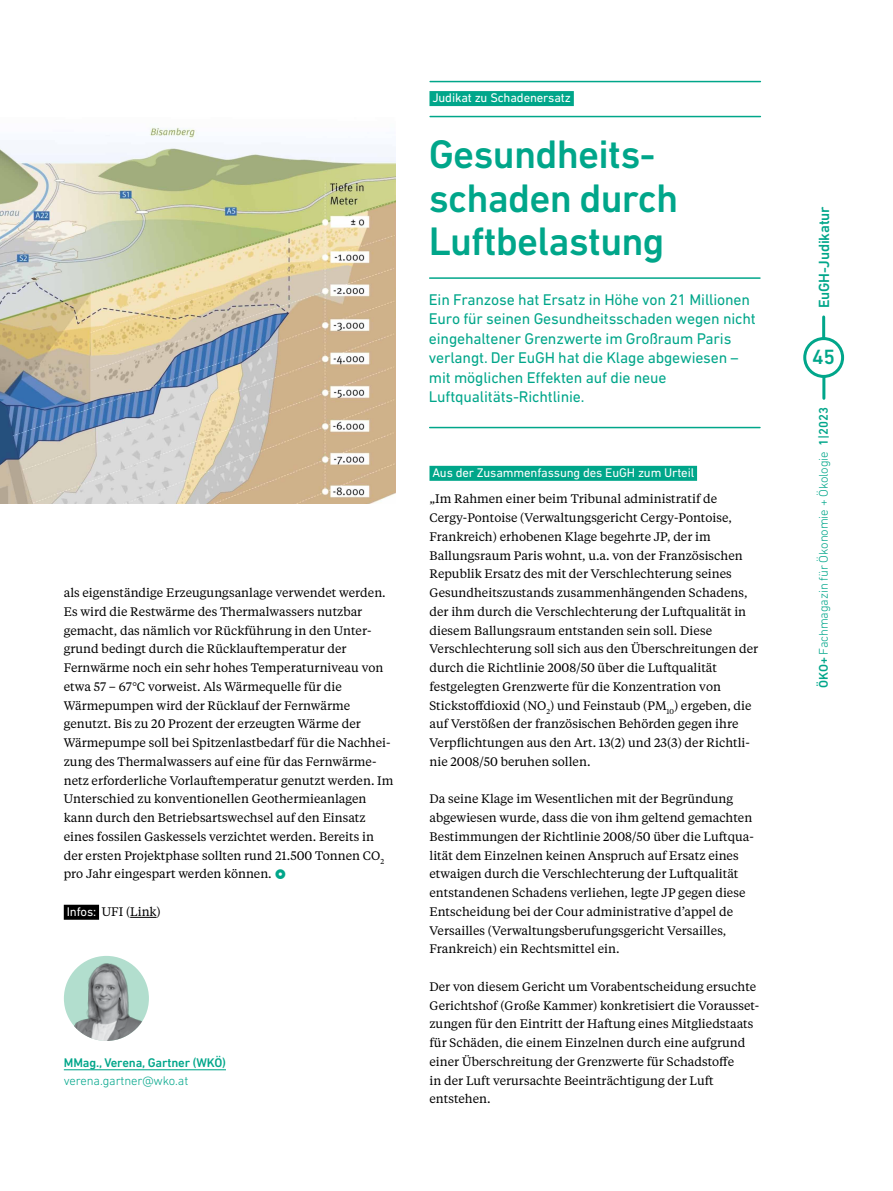
<style>
.page{position:relative;width:893px;height:1191px;background:#fff}
.page>*{position:absolute;margin:0;border:0;box-sizing:border-box;transform-origin:0 0}
.t1{font:500 40.5px/43.5px "DIN Next LT Pro";letter-spacing:-.02em;color:#00a68a}
.t2{font:500 21px "DIN Next LT Pro";color:#00a68a}
.t3{font:15.75px/19.5px "DIN Next LT Pro";letter-spacing:-.01em;color:#00a68a}
.t4{font:500 15px "DIN Next LT Pro";letter-spacing:-.01em;color:#00a68a}
.t5{font:300 12.75px "DIN Next LT Pro";letter-spacing:-.01em;color:#00a68a}
.t6{font:12.75px "DIN Next LT Pro";letter-spacing:-.01em;color:#fff}
.t7{font:500 12.75px "DIN Next LT Pro";letter-spacing:-.01em;color:#00a68a}
.t8{font:12.3px/18.8px "Tiempos Text";color:#000}
.s1{font-family:"DIN Next LT Pro";font-size:12.75px;color:#fff}
.s2{font-weight:500}
</style>
<div class="page">
<hr style="left:430px;top:116px;width:330px;height:1px;background:#00a68a">
<hr style="left:430px;top:277px;width:330px;height:2px;background:#00a68a">
<hr style="left:430px;top:427px;width:330px;height:1px;background:#00a68a">
<div style="left:429px;top:91px;width:145px;height:15px;background:#00a68a"></div>
<hr style="left:430px;top:81px;width:330px;height:1px;background:#00a68a">
<div style="left:429px;top:466px;width:268px;height:15px;background:#00a68a"></div>
<div style="left:64px;top:904px;width:35px;height:15px;background:#000"></div>
<svg style="left:130px;top:917px;width:27px;height:1px"></svg>
<hr style="left:64px;top:1069px;width:162px;height:1px;background:#00a68a">
<img style="left:64px;top:956px;width:85px;height:85px;border-radius:43px">
<div style="left:803px;top:337px;width:41px;height:41px;border:3px solid #00a68a;border-radius:50%"></div>
<hr style="left:822px;top:317px;width:3px;height:21px;background:#00a68a">
<hr style="left:822px;top:377px;width:3px;height:21px;background:#00a68a">
<img style="left:0;top:127px;width:395px;height:376px">
<p class="t8" style="left:64px;top:583px;width:331px">als eigenständige Erzeugungsanlage verwendet werden.<br>Es wird die Restwärme des Thermalwassers nutzbar gemacht, das nämlich vor Rückführung in den Unter&shy;grund bedingt durch die Rücklauftemperatur der Fernwärme noch ein sehr hohes Temperaturniveau von etwa 57 – 67°C vorweist. Als Wärmequelle für die Wärmepumpen wird der Rücklauf der Fernwärme genutzt. Bis zu 20 Prozent der erzeugten Wärme der Wärmepumpe soll bei Spitzenlastbedarf für die Nachhei&shy;zung des Thermalwassers auf eine für das Fernwärme&shy;netz erforderliche Vorlauftemperatur genutzt werden. Im Unterschied zu konventionellen Geothermieanlagen kann durch den Betriebsartswechsel auf den Einsatz eines fossilen Gaskessels verzichtet werden. Bereits in der ersten Projektphase sollten rund 21.500 Tonnen CO<sub>2 </sub>pro Jahr eingespart werden können.</p>
<p class="t8" style="left:67px;top:901px;width:96px"><span class="s1">Infos:</span> UFI (Link)</p>
<p class="t7" style="left:64px;top:1055px;width:164px">MMag., Verena, Gartner (WKÖ)</p>
<p class="t5" style="left:64px;top:1073px;width:126px">verena.gartner@wko.at</p>
<p class="t6" style="left:432px;top:91px;width:140px">Judikat zu Schadenersatz</p>
<h1 class="t1" style="left:429px;top:132px;width:251px">Gesundheits&shy;schaden durch<br>Luftbelastung</h1>
<p class="t3" style="left:429px;top:289px;width:328px">Ein Franzose hat Ersatz in Höhe von 21 Millionen Euro für seinen Gesundheitsschaden wegen nicht eingehaltener Grenzwerte im Großraum Paris verlangt. Der EuGH hat die Klage abgewiesen – mit möglichen Effekten auf die neue Luftqualitäts-Richtlinie.</p>
<p class="t6" style="left:432px;top:465px;width:263px">Aus der Zusammenfassung des EuGH zum Urteil</p>
<p class="t8" style="left:429px;top:489px;width:330px">„Im Rahmen einer beim Tribunal administratif de Cergy-Pontoise (Verwaltungsgericht Cergy-Pontoise, Frankreich) erhobenen Klage begehrte JP, der im Ballungsraum Paris wohnt, u.a. von der Französischen Republik Ersatz des mit der Verschlechterung seines Gesundheitszustands zusammenhängenden Schadens, der ihm durch die Verschlechterung der Luftqualität in diesem Ballungsraum entstanden sein soll. Diese Verschlechterung soll sich aus den Überschreitungen der durch die Richtlinie 2008/50 über die Luftqualität festgelegten Grenzwerte für die Konzentration von Stickstoffdioxid (NO<sub>2</sub>) und Feinstaub (PM<sub>10</sub>) ergeben, die auf Verstößen der französischen Behörden gegen ihre Verpflichtungen aus den Art. 13(2) und 23(3) der Richtli&shy;nie 2008/50 beruhen sollen.</p>
<p class="t8" style="left:429px;top:789px;width:326px">Da seine Klage im Wesentlichen mit der Begründung abgewiesen wurde, dass die von ihm geltend gemachten Bestimmungen der Richtlinie 2008/50 über die Luftqua&shy;lität dem Einzelnen keinen Anspruch auf Ersatz eines etwaigen durch die Verschlechterung der Luftqualität entstandenen Schadens verliehen, legte JP gegen diese Entscheidung bei der Cour administrative d’appel de Versailles (Verwaltungsberufungsgericht Versailles, Frankreich) ein Rechtsmittel ein.</p>
<p class="t8" style="left:429px;top:976px;width:331px">Der von diesem Gericht um Vorabentscheidung ersuchte Gerichtshof (Große Kammer) konkretisiert die Vorausset&shy;zungen für den Eintritt der Haftung eines Mitgliedstaats für Schäden, die einem Einzelnen durch eine aufgrund einer Überschreitung der Grenzwerte für Schadstoffe<br>in der Luft verursachte Beeinträchtigung der Luft entstehen.</p>
<p class="t4" style="left:815px;top:308px;width:104px;rotate:-90deg">EuGH-Judikatur</p>
<h2 class="t2" style="left:812px;top:345px;width:24px">45</h2>
<p class="t5" style="left:816px;top:687px;width:282px;rotate:-90deg"><span class="s2">ÖKO+</span> Fachmagazin für Ökonomie + Ökologie <span class="s2">1|2023</span></p>
</div>
